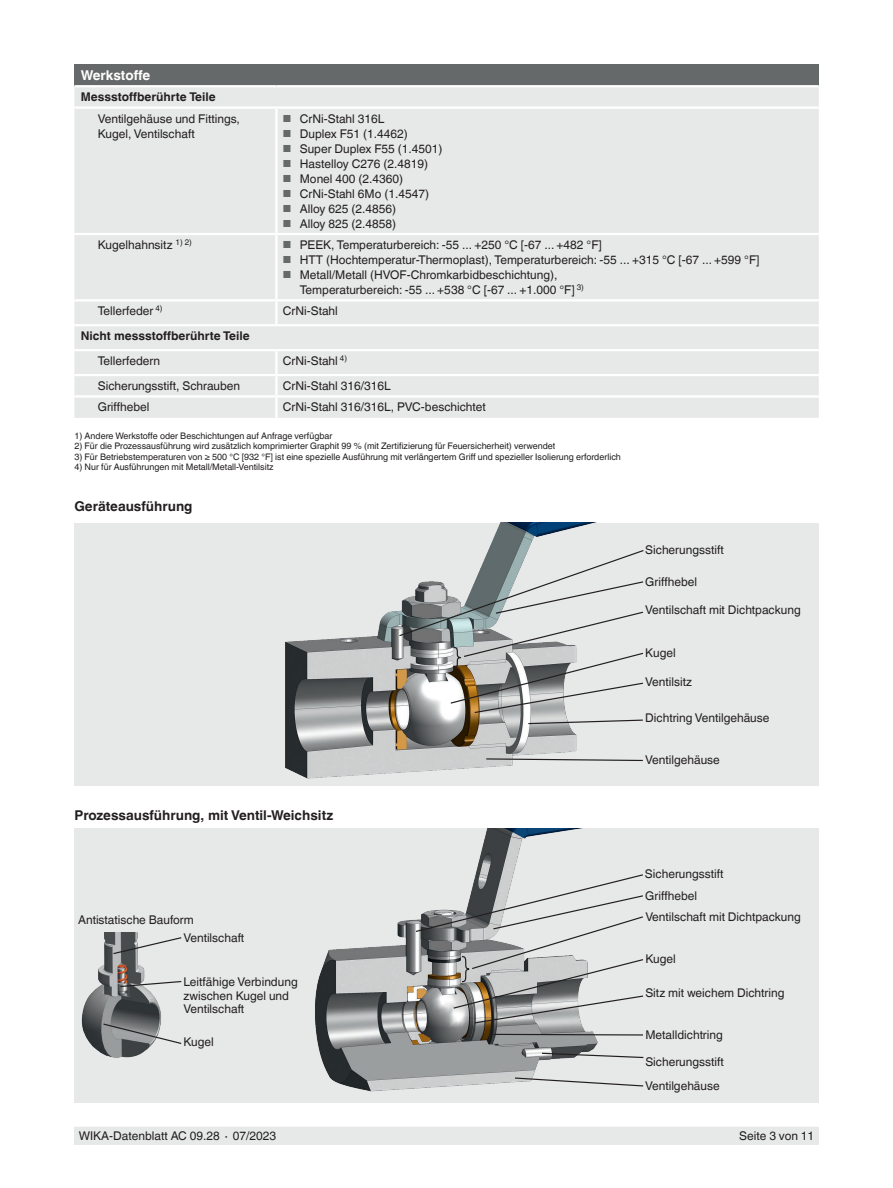
<style>
.page{position:relative;width:893px;height:1188px;background:#fff}
.page>*{position:absolute;margin:0;border:0;box-sizing:border-box;transform-origin:0 0}
.t1{font:700 13.5px "Helvetica World";color:#231f20}
.t2{font:700 13.5px "Helvetica World";color:#fff}
.t3{font:12px/15px "Helvetica World";color:#231f20}
.t4{font:700 12px "Helvetica World";color:#231f20}
.t5{font:9px "Helvetica World";color:#231f20}
.s1{font-size:10.2px;color:#666969}
</style>
<div class="page">
<div style="left:74px;top:1127px;width:745px;height:18px;background:#e7e9e8"></div>
<div style="left:74px;top:523px;width:745px;height:263px;background:#e7e9e8"></div>
<div style="left:74px;top:829px;width:745px;height:274px;background:#e7e9e8"></div>
<img style="left:285px;top:523px;width:308px;height:256px">
<img style="left:315px;top:829px;width:283px;height:263px">
<img style="left:81px;top:932px;width:80px;height:126px">
<div style="left:74px;top:64px;width:745px;height:22px;background:#666969"></div>
<div style="left:74px;top:87px;width:745px;height:331px;background:#e7e9e8"></div>
<hr style="left:275px;top:235px;width:3px;height:64px;background:#fff">
<hr style="left:275px;top:109px;width:3px;height:124px;background:#fff">
<hr style="left:74px;top:233px;width:202px;height:2px;background:#fff">
<hr style="left:275px;top:301px;width:3px;height:23px;background:#fff">
<hr style="left:74px;top:299px;width:202px;height:2px;background:#fff">
<hr style="left:276px;top:299px;width:543px;height:2px;background:#fff">
<hr style="left:74px;top:324px;width:202px;height:2px;background:#fff">
<hr style="left:276px;top:324px;width:543px;height:2px;background:#fff">
<hr style="left:275px;top:351px;width:3px;height:23px;background:#fff">
<hr style="left:74px;top:85px;width:202px;height:2px;background:#fff">
<hr style="left:276px;top:85px;width:543px;height:2px;background:#fff">
<hr style="left:74px;top:106px;width:202px;height:3px;background:#fff">
<hr style="left:276px;top:106px;width:543px;height:3px;background:#fff">
<hr style="left:74px;top:349px;width:202px;height:2px;background:#fff">
<hr style="left:74px;top:374px;width:202px;height:2px;background:#fff">
<hr style="left:275px;top:376px;width:3px;height:19px;background:#fff">
<hr style="left:276px;top:233px;width:543px;height:2px;background:#fff">
<hr style="left:276px;top:349px;width:543px;height:2px;background:#fff">
<hr style="left:276px;top:374px;width:543px;height:2px;background:#fff">
<hr style="left:276px;top:395px;width:543px;height:3px;background:#fff">
<hr style="left:74px;top:395px;width:202px;height:3px;background:#fff">
<hr style="left:275px;top:398px;width:3px;height:20px;background:#fff">
<svg style="left:514px;top:1077px;width:130px;height:10px"></svg>
<svg style="left:492px;top:1033px;width:151px;height:3px"></svg>
<svg style="left:485px;top:758px;width:158px;height:4px"></svg>
<svg style="left:398px;top:549px;width:246px;height:176px"></svg>
<svg style="left:415px;top:873px;width:229px;height:151px"></svg>
<svg style="left:541px;top:1052px;width:103px;height:7px"></svg>
<svg style="left:119px;top:980px;width:63px;height:8px"></svg>
<svg style="left:112px;top:936px;width:70px;height:19px"></svg>
<svg style="left:102px;top:1023px;width:80px;height:22px"></svg>
<p class="t2" style="left:81px;top:67px;width:71px">Werkstoffe</p>
<p class="t4" style="left:81px;top:90px;width:136px">Messstoffberührte Teile</p>
<p class="t3" style="left:98px;top:111px;width:144px">Ventilgehäuse und Fittings,<br>Kugel, Ventilschaft</p>
<p class="t3" style="left:283px;top:111px;width:103px"><span class="s1">■</span> CrNi-Stahl 316L</p>
<p class="t3" style="left:283px;top:126px;width:127px"><span class="s1">■</span> Duplex F51 (1.4462)</p>
<p class="t3" style="left:283px;top:141px;width:161px"><span class="s1">■</span> Super Duplex F55 (1.4501)</p>
<p class="t3" style="left:283px;top:156px;width:147px"><span class="s1">■</span> Hastelloy C276 (2.4819)</p>
<p class="t3" style="left:283px;top:171px;width:122px"><span class="s1">■</span> Monel 400 (2.4360)</p>
<p class="t3" style="left:283px;top:186px;width:148px"><span class="s1">■</span> CrNi-Stahl 6Mo (1.4547)</p>
<p class="t3" style="left:283px;top:201px;width:115px"><span class="s1">■</span> Alloy 625 (2.4856)</p>
<p class="t3" style="left:283px;top:216px;width:115px"><span class="s1">■</span> Alloy 825 (2.4858)</p>
<p class="t3" style="left:98px;top:237px;width:96px">Kugelhahnsitz <sup>1)</sup> <sup>2)</sup></p>
<p class="t3" style="left:283px;top:237px;width:321px"><span class="s1">■</span> PEEK, Temperaturbereich: -55 ... +250 °C [-67 ... +482 °F]</p>
<p class="t3" style="left:283px;top:252px;width:478px"><span class="s1">■</span> HTT (Hochtemperatur-Thermoplast), Temperaturbereich: -55 ... +315 °C [-67 ... +599 °F]</p>
<p class="t3" style="left:300px;top:267px;width:286px;text-indent:-17px"><span class="s1">■</span> Metall/Metall (HVOF-Chromkarbidbeschichtung),<br>Temperaturbereich: -55 ... +538 °C [-67 ... +1.000 °F] <sup>3)</sup></p>
<p class="t3" style="left:98px;top:304px;width:66px">Tellerfeder <sup>4)</sup></p>
<p class="t3" style="left:283px;top:304px;width:57px">CrNi-Stahl</p>
<p class="t4" style="left:81px;top:329px;width:170px">Nicht messstoffberührte Teile</p>
<p class="t3" style="left:98px;top:354px;width:64px">Tellerfedern</p>
<p class="t3" style="left:283px;top:354px;width:66px">CrNi-Stahl <sup>4)</sup></p>
<p class="t3" style="left:98px;top:378px;width:144px">Sicherungsstift, Schrauben</p>
<p class="t3" style="left:283px;top:378px;width:110px">CrNi-Stahl 316/316L</p>
<p class="t3" style="left:98px;top:400px;width:53px">Griffhebel</p>
<p class="t3" style="left:283px;top:400px;width:205px">CrNi-Stahl 316/316L, PVC-beschichtet</p>
<p class="t5" style="left:74px;top:430px;width:259px">1) Andere Werkstoffe oder Beschichtungen auf Anfrage verfügbar</p>
<p class="t5" style="left:74px;top:441px;width:483px">2) Für die Prozessausführung wird zusätzlich komprimierter Graphit 99 % (mit Zertifizierung für Feuersicherheit) verwendet</p>
<p class="t5" style="left:74px;top:451px;width:548px">3) Für Betriebstemperaturen von ≥ 500 °C [932 °F] ist eine spezielle Ausführung mit verlängertem Griff und spezieller Isolierung erforderlich</p>
<p class="t5" style="left:74px;top:462px;width:201px">4) Nur für Ausführungen mit Metall/Metall-Ventilsitz</p>
<p class="t1" style="left:74px;top:499px;width:120px">Geräteausführung</p>
<p class="t3" style="left:645px;top:542px;width:80px">Sicherungsstift</p>
<p class="t3" style="left:645px;top:574px;width:53px">Griffhebel</p>
<p class="t3" style="left:645px;top:603px;width:157px">Ventilschaft mit Dichtpackung</p>
<p class="t3" style="left:645px;top:645px;width:32px">Kugel</p>
<p class="t3" style="left:645px;top:674px;width:48px">Ventilsitz</p>
<p class="t3" style="left:645px;top:710px;width:126px">Dichtring Ventilgehäuse</p>
<p class="t1" style="left:74px;top:807px;width:260px">Prozessausführung, mit Ventil-Weichsitz</p>
<p class="t3" style="left:78px;top:913px;width:117px">Antistatische Bauform</p>
<p class="t3" style="left:183px;top:930px;width:62px">Ventilschaft</p>
<p class="t3" style="left:183px;top:975px;width:116px;line-height:13.5px">Leitfähige Verbindung zwischen Kugel und<br>Ventilschaft</p>
<p class="t3" style="left:183px;top:1035px;width:32px">Kugel</p>
<p class="t3" style="left:645px;top:753px;width:76px">Ventilgehäuse</p>
<p class="t3" style="left:645px;top:866px;width:80px">Sicherungsstift</p>
<p class="t3" style="left:645px;top:909px;width:157px">Ventilschaft mit Dichtpackung</p>
<p class="t3" style="left:645px;top:952px;width:32px">Kugel</p>
<p class="t3" style="left:645px;top:986px;width:141px">Sitz mit weichem Dichtring</p>
<p class="t3" style="left:645px;top:1027px;width:79px">Metalldichtring</p>
<p class="t3" style="left:645px;top:1078px;width:76px">Ventilgehäuse</p>
<p class="t3" style="left:645px;top:888px;width:53px">Griffhebel</p>
<p class="t3" style="left:645px;top:1054px;width:80px">Sicherungsstift</p>
<p class="t3" style="left:79px;top:1128px;width:199px">WIKA-Datenblatt AC 09.28 ∙ 07/2023</p>
<p class="t3" style="left:739px;top:1128px;width:77px">Seite 3 von 11</p>
</div>
